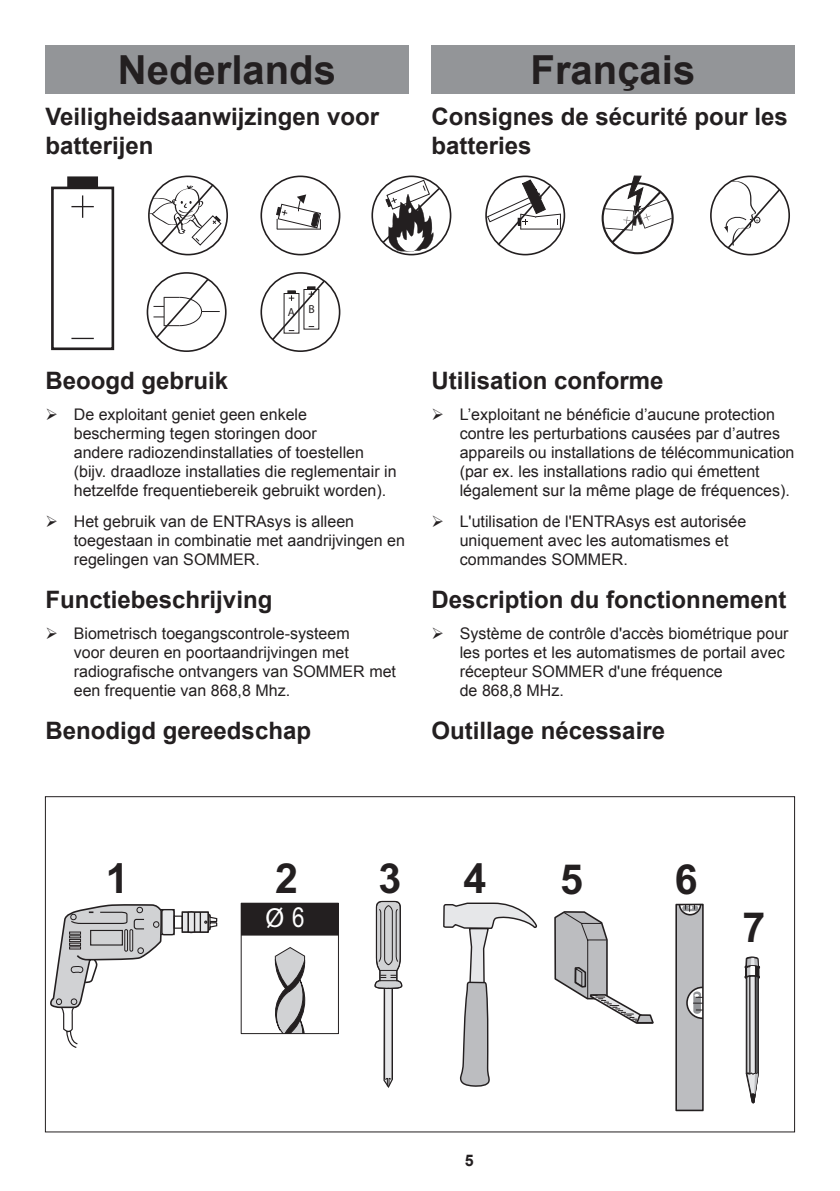
<style>
.page{position:relative;width:840px;height:1191px;background:#fff}
.page>*{position:absolute;margin:0;border:0;box-sizing:border-box;transform-origin:0 0}
.t1{font:700 41.4px "Arial";color:#231f20}
.t2{font:700 40px "Arial";color:#231f20}
.t3{font:700 27.6px "Helvetica";color:#fff}
.t4{font:700 24px/28.8px "Arial";color:#231f20}
.t5{font:16px/19.2px "Arial";color:#231f20}
.t6{font:700 16px "Arial";color:#231f20}
.t7{font:11.6px "Myriad Pro";color:#231f20}
.t8{font:5.8px "Myriad Pro";color:#231f20}
.s1{font-family:"Arial Narrow";font-weight:400}
</style>
<div class="page">
<div style="left:45px;top:45px;width:363px;height:49px;background:#939598"></div>
<div style="left:431px;top:45px;width:363px;height:49px;background:#939598"></div>
<svg style="left:149px;top:176px;width:78px;height:79px"></svg>
<div style="left:148px;top:175px;width:80px;height:80px;border:2px solid #231f20;border-radius:50%"></div>
<svg style="left:149px;top:182px;width:73px;height:64px"></svg>
<div style="left:260px;top:175px;width:80px;height:80px;border:2px solid #231f20;border-radius:50%"></div>
<hr style="left:277px;top:229px;width:43px;height:1px;background:#231f20">
<svg style="left:276px;top:194px;width:45px;height:35px"></svg>
<svg style="left:372px;top:176px;width:78px;height:79px"></svg>
<div style="left:371px;top:175px;width:80px;height:80px;border:2px solid #231f20;border-radius:50%"></div>
<svg style="left:380px;top:179px;width:61px;height:73px"></svg>
<svg style="left:486px;top:176px;width:78px;height:79px"></svg>
<div style="left:485px;top:175px;width:80px;height:80px;border:2px solid #231f20;border-radius:50%"></div>
<svg style="left:486px;top:179px;width:75px;height:68px"></svg>
<svg style="left:601px;top:175px;width:72px;height:79px"></svg>
<svg style="left:710px;top:176px;width:78px;height:79px"></svg>
<div style="left:709px;top:175px;width:80px;height:80px;border:2px solid #231f20;border-radius:50%"></div>
<svg style="left:723px;top:181px;width:58px;height:69px"></svg>
<svg style="left:147px;top:273px;width:79px;height:78px"></svg>
<div style="left:146px;top:272px;width:80px;height:80px;border:2px solid #231f20;border-radius:50%"></div>
<svg style="left:153px;top:277px;width:67px;height:63px"></svg>
<div style="left:260px;top:272px;width:80px;height:80px;border:2px solid #231f20;border-radius:50%"></div>
<svg style="left:270px;top:279px;width:56px;height:63px"></svg>
<div style="left:51px;top:187px;width:63px;height:163px;border:3px solid #231f20"></div>
<div style="left:68px;top:177px;width:29px;height:11px;background:#231f20"></div>
<div style="left:67px;top:176px;width:31px;height:12px;border:1px solid #231f20"></div>
<svg style="left:71px;top:195px;width:23px;height:23px"></svg>
<svg style="left:71px;top:338px;width:23px;height:1px"></svg>
<svg style="left:50px;top:904px;width:168px;height:144px"></svg>
<svg style="left:374px;top:900px;width:28px;height:188px"></svg>
<div style="left:241px;top:903px;width:97px;height:32px;background:#231f20"></div>
<svg style="left:270px;top:947px;width:36px;height:88px"></svg>
<div style="left:241px;top:902px;width:97px;height:132px;border:1px solid #231f20"></div>
<svg style="left:744px;top:956px;width:15px;height:147px"></svg>
<svg style="left:443px;top:902px;width:94px;height:185px"></svg>
<svg style="left:554px;top:911px;width:100px;height:113px"></svg>
<div style="left:675px;top:904px;width:27px;height:206px;background:#bcbdc0"></div>
<div style="left:675px;top:903px;width:28px;height:208px;border:2px solid #231f20"></div>
<svg style="left:678px;top:904px;width:23px;height:11px"></svg>
<svg style="left:686px;top:986px;width:16px;height:33px"></svg>
<h2 class="t2" style="left:118px;top:43px;width:219px">Nederlands</h2>
<h2 class="t2" style="left:530px;top:43px;width:166px">Français</h2>
<h3 class="t4" style="left:45px;top:103px;width:335px">Veiligheidsaanwijzingen voor batterijen</h3>
<h3 class="t4" style="left:431px;top:103px;width:358px">Consignes de sécurité pour les batteries</h3>
<p class="t8" style="left:755px;top:216px;width:5px">+</p>
<p class="t7" style="left:288px;top:303px;width:28px">A B</p>
<h3 class="t4" style="left:45px;top:367px;width:184px">Beoogd gebruik</h3>
<p class="t5" style="left:74px;top:404px;width:324px">De exploitant geniet geen enkele bescherming tegen storingen door<br>andere radiozendinstallaties of toestellen (bijv. draadloze installaties die reglementair in hetzelfde frequentiebereik gebruikt worden).</p>
<p class="t5" style="left:74px;top:512px;width:332px">Het gebruik van de ENTRAsys is alleen toegestaan in combinatie met aandrijvingen en regelingen van SOMMER.</p>
<h3 class="t4" style="left:45px;top:586px;width:228px">Functiebeschrijving</h3>
<p class="t5" style="left:74px;top:624px;width:323px">Biometrisch toegangscontrole-systeem<br>voor deuren en poortaandrijvingen met radiografische ontvangers van SOMMER met een frequentie van 868,8 Mhz.</p>
<h3 class="t4" style="left:45px;top:717px;width:267px">Benodigd gereedschap</h3>
<h3 class="t4" style="left:431px;top:367px;width:234px">Utilisation conforme</h3>
<p class="t5" style="left:459px;top:404px;width:336px">L’exploitant ne bénéficie d’aucune protection contre les perturbations causées par d’autres appareils ou installations de télécommunication (par ex. les installations radio qui émettent légalement sur la même plage de fréquences).</p>
<p class="t5" style="left:459px;top:512px;width:288px">L'utilisation de l'ENTRAsys est autorisée uniquement avec les automatismes et commandes SOMMER.</p>
<h3 class="t4" style="left:431px;top:586px;width:356px">Description du fonctionnement</h3>
<p class="t5" style="left:459px;top:624px;width:330px">Système de contrôle d'accès biométrique pour les portes et les automatismes de portail avec récepteur SOMMER d'une fréquence<br>de 868,8 MHz.</p>
<h3 class="t4" style="left:431px;top:717px;width:235px">Outillage nécessaire</h3>
<h1 class="t1" style="left:106px;top:851px;width:24px">1</h1>
<h1 class="t1" style="left:275px;top:851px;width:24px">2</h1>
<h1 class="t1" style="left:378px;top:851px;width:24px">3</h1>
<h3 class="t3" style="left:265px;top:901px;width:40px">Ø <span class="s1">6</span></h3>
<h1 class="t1" style="left:463px;top:851px;width:24px">4</h1>
<h1 class="t1" style="left:559px;top:852px;width:24px">5</h1>
<h1 class="t1" style="left:674px;top:852px;width:24px">6</h1>
<h1 class="t1" style="left:742px;top:900px;width:24px">7</h1>
<p class="t6" style="left:464px;top:1149px;width:10px">5</p>
</div>
